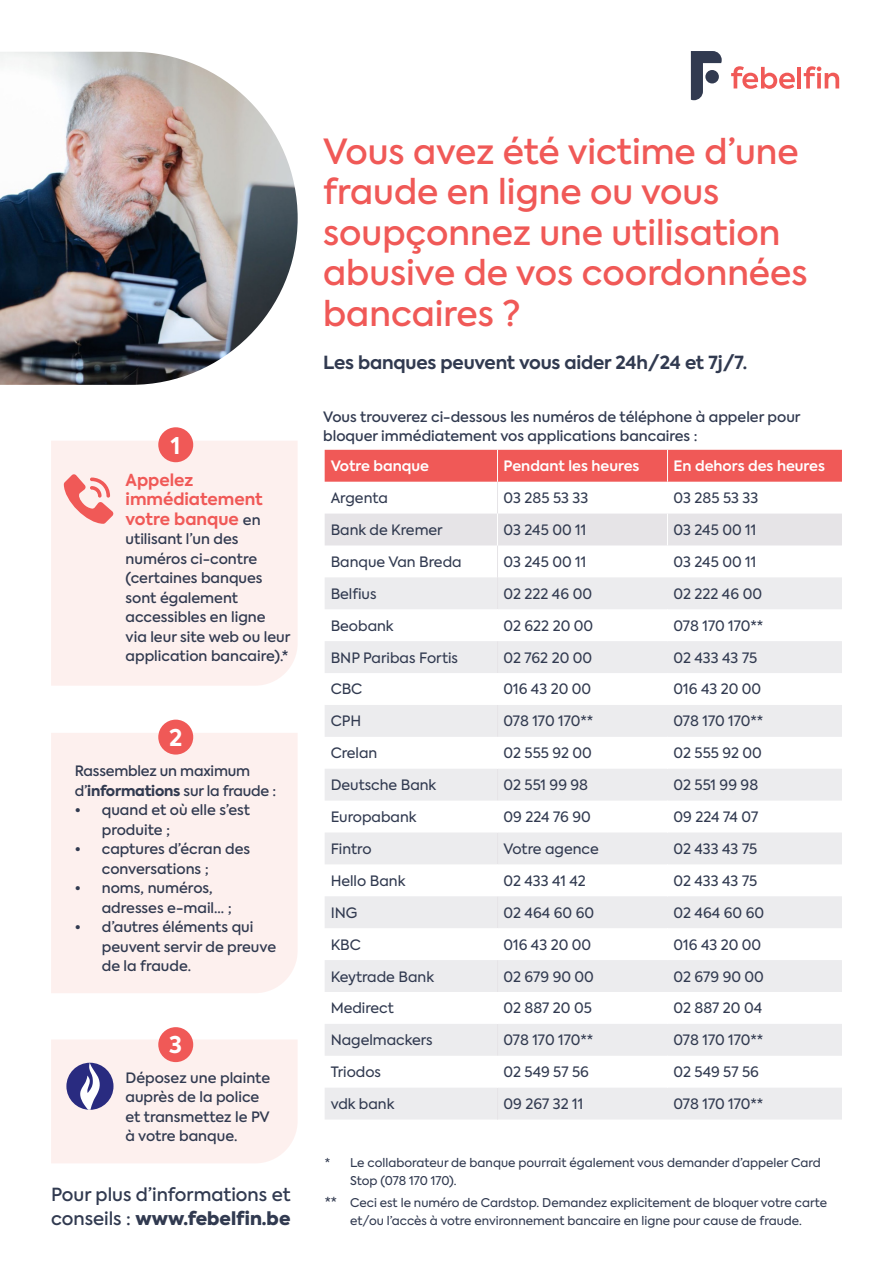
<style>
.page{position:relative;width:893px;height:1263px;background:#fff}
.page>*{position:absolute;margin:0;border:0;box-sizing:border-box;transform-origin:0 0}
.t1{font:500 34.5px/40.5px "Axiforma";color:#f05957}
.t2{font:700 22.95px "Axiforma";color:#fff}
.t3{font:500 18px/24px "Axiforma";color:#313a50}
.t4{font:700 18px "Axiforma";letter-spacing:-.01em;color:#313a50}
.t5{font:700 16.5px/19.5px "Axiforma";color:#f05957}
.Texte_Table{font:14.25px "Axiforma";color:#313a50}
.t6{font:500 14.25px/19.5px "Axiforma";color:#313a50}
.t7{font:600 14.25px "Axiforma";color:#fff}
.t8{font:12px/18px "Axiforma";color:#313a50}
.s1{font-weight:500;font-size:14.25px;color:#313a50}
.s2{font-weight:800}
.s3{font-weight:900}
.s4{font-size:13.5px}
</style>
<div class="page">
<div style="left:325px;top:450px;width:517px;height:32px;background:#f05957"></div>
<div style="left:325px;top:514px;width:517px;height:31px;background:#e6e4e7"></div>
<svg style="left:325px;top:577px;width:517px;height:542px;fill:#ececee"></svg>
<hr style="left:497px;top:482px;width:1px;height:32px;background:#e6e4e7">
<hr style="left:497px;top:545px;width:1px;height:32px;background:#e6e4e7">
<hr style="left:497px;top:577px;width:1px;height:32px;background:#e6e4e7">
<hr style="left:497px;top:641px;width:1px;height:32px;background:#e6e4e7">
<hr style="left:497px;top:705px;width:1px;height:32px;background:#e6e4e7">
<hr style="left:497px;top:769px;width:1px;height:32px;background:#e6e4e7">
<hr style="left:497px;top:832px;width:1px;height:32px;background:#e6e4e7">
<hr style="left:497px;top:896px;width:1px;height:32px;background:#e6e4e7">
<hr style="left:497px;top:960px;width:1px;height:32px;background:#e6e4e7">
<hr style="left:497px;top:1024px;width:1px;height:32px;background:#e6e4e7">
<hr style="left:497px;top:1088px;width:1px;height:31px;background:#e6e4e7">
<hr style="left:497px;top:450px;width:1px;height:32px;background:#fff">
<hr style="left:667px;top:450px;width:1px;height:32px;background:#fff">
<hr style="left:497px;top:514px;width:1px;height:31px;background:#fff">
<hr style="left:667px;top:514px;width:1px;height:31px;background:#fff">
<hr style="left:497px;top:609px;width:1px;height:32px;background:#fff">
<hr style="left:667px;top:609px;width:1px;height:32px;background:#fff">
<hr style="left:497px;top:673px;width:1px;height:32px;background:#fff">
<hr style="left:667px;top:673px;width:1px;height:32px;background:#fff">
<hr style="left:497px;top:737px;width:1px;height:32px;background:#fff">
<hr style="left:667px;top:737px;width:1px;height:32px;background:#fff">
<hr style="left:497px;top:801px;width:1px;height:31px;background:#fff">
<hr style="left:667px;top:801px;width:1px;height:31px;background:#fff">
<hr style="left:497px;top:864px;width:1px;height:32px;background:#fff">
<hr style="left:667px;top:864px;width:1px;height:32px;background:#fff">
<hr style="left:497px;top:928px;width:1px;height:32px;background:#fff">
<hr style="left:667px;top:928px;width:1px;height:32px;background:#fff">
<hr style="left:497px;top:992px;width:1px;height:32px;background:#fff">
<hr style="left:667px;top:992px;width:1px;height:32px;background:#fff">
<hr style="left:497px;top:1056px;width:1px;height:32px;background:#fff">
<hr style="left:667px;top:1056px;width:1px;height:32px;background:#fff">
<svg style="left:691px;top:51px;width:31px;height:49px"></svg>
<div style="left:705px;top:70px;width:14px;height:13px;background:#313a50;border-radius:50%"></div>
<svg style="left:731px;top:66px;width:64px;height:23px"></svg>
<hr style="left:797px;top:67px;width:4px;height:21px;background:#f05957">
<svg style="left:804px;top:66px;width:35px;height:22px"></svg>
<img style="left:0;top:52px;width:298px;height:333px">
<div style="left:51px;top:441px;width:247px;height:245px;background:#fdf0ee"></div>
<div style="left:158px;top:427px;width:35px;height:35px;background:#f05957;border-radius:50%"></div>
<div style="left:51px;top:733px;width:247px;height:260px;background:#fdf0ee"></div>
<div style="left:158px;top:720px;width:35px;height:34px;background:#f05957;border-radius:50%"></div>
<div style="left:158px;top:1027px;width:35px;height:35px;background:#f05957;border-radius:50%"></div>
<svg style="left:64px;top:474px;width:49px;height:50px;background:#f7aeac"></svg>
<svg style="left:51px;top:1039px;width:247px;height:124px;background:#f3e4e6"></svg>
<p class="t2" style="left:171px;top:430px;width:11px">1</p>
<p class="t5" style="left:126px;top:470px;width:139px">Appelez immédiatement votre banque <span class="s1">en</span></p>
<p class="t6" style="left:126px;top:530px;width:166px">utilisant l’un des numéros ci-contre (certaines banques sont également accessibles en ligne<br>via leur site web ou leur application bancaire).*</p>
<p class="t2" style="left:169px;top:722px;width:15px">2</p>
<p class="t6" style="left:75px;top:762px;width:203px">Rassemblez un maximum d’<span class="s2">informations</span> sur la fraude :</p>
<p class="t6" style="left:102px;top:801px;width:150px;text-indent:-27px">• quand et où elle s’est produite ;</p>
<p class="t6" style="left:102px;top:840px;width:150px;text-indent:-27px">• captures d’écran des conversations ;</p>
<p class="t6" style="left:102px;top:879px;width:132px;text-indent:-27px">• noms, numéros, adresses e-mail... ;</p>
<p class="t6" style="left:102px;top:918px;width:176px;text-indent:-27px">• d’autres éléments qui peuvent servir de preuve de la fraude.</p>
<p class="t2" style="left:169px;top:1029px;width:14px">3</p>
<p class="t6" style="left:126px;top:1068px;width:146px">Déposez une plainte auprès de la police et transmettez le PV à votre banque.</p>
<p class="t3" style="left:51px;top:1183px;width:241px">Pour plus d’informations et conseils : <span class="s3">www.febelfin.be</span></p>
<p class="t1" style="left:323px;top:131px;width:486px">Vous avez été victime d’une fraude en ligne ou vous soupçonnez une utilisation abusive de vos coordonnées bancaires ?</p>
<p class="t4" style="left:323px;top:350px;width:425px">Les banques peuvent vous aider 24h/24 et 7j/7.</p>
<p class="t6" style="left:323px;top:407px;width:479px">Vous trouverez ci-dessous les numéros de téléphone à appeler pour bloquer immédiatement vos applications bancaires :</p>
<p class="t7" style="left:331px;top:456px;width:100px">Votre banque</p>
<p class="t7" style="left:503px;top:456px;width:138px">Pendant les heures</p>
<p class="t7" style="left:673px;top:456px;width:153px">En dehors des heures</p>
<p class="Texte_Table" style="left:331px;top:489px;width:59px">Argenta</p>
<p class="Texte_Table" style="left:503px;top:489px;width:86px">03 285 53 33</p>
<p class="Texte_Table" style="left:673px;top:489px;width:86px">03 285 53 33</p>
<p class="Texte_Table" style="left:331px;top:521px;width:114px">Bank de Kremer</p>
<p class="Texte_Table" style="left:503px;top:521px;width:84px">03 245 00 11</p>
<p class="Texte_Table" style="left:673px;top:521px;width:84px">03 245 00 11</p>
<p class="Texte_Table" style="left:331px;top:552px;width:132px">Banque Van Breda</p>
<p class="Texte_Table" style="left:503px;top:552px;width:84px">03 245 00 11</p>
<p class="Texte_Table" style="left:673px;top:552px;width:84px">03 245 00 11</p>
<p class="Texte_Table" style="left:331px;top:584px;width:47px">Belfius</p>
<p class="Texte_Table" style="left:503px;top:584px;width:90px">02 222 46 00</p>
<p class="Texte_Table" style="left:673px;top:584px;width:90px">02 222 46 00</p>
<p class="Texte_Table" style="left:331px;top:616px;width:65px">Beobank</p>
<p class="Texte_Table" style="left:503px;top:616px;width:91px">02 622 20 00</p>
<p class="Texte_Table" style="left:673px;top:616px;width:91px">078 170 170**</p>
<p class="Texte_Table" style="left:331px;top:648px;width:129px">BNP Paribas Fortis</p>
<p class="Texte_Table" style="left:503px;top:648px;width:90px">02 762 20 00</p>
<p class="Texte_Table" style="left:673px;top:648px;width:85px">02 433 43 75</p>
<p class="Texte_Table" style="left:331px;top:680px;width:33px">CBC</p>
<p class="Texte_Table" style="left:503px;top:680px;width:89px">016 43 20 00</p>
<p class="Texte_Table" style="left:673px;top:680px;width:89px">016 43 20 00</p>
<p class="Texte_Table" style="left:331px;top:712px;width:32px">CPH</p>
<p class="Texte_Table" style="left:503px;top:712px;width:91px">078 170 170**</p>
<p class="Texte_Table" style="left:673px;top:712px;width:91px">078 170 170**</p>
<p class="Texte_Table" style="left:331px;top:744px;width:48px">Crelan</p>
<p class="Texte_Table" style="left:503px;top:744px;width:90px">02 555 92 00</p>
<p class="Texte_Table" style="left:673px;top:744px;width:90px">02 555 92 00</p>
<p class="Texte_Table" style="left:331px;top:776px;width:107px">Deutsche Bank</p>
<p class="Texte_Table" style="left:503px;top:776px;width:86px">02 551 99 98</p>
<p class="Texte_Table" style="left:673px;top:776px;width:86px">02 551 99 98</p>
<p class="Texte_Table" style="left:331px;top:808px;width:88px">Europabank</p>
<p class="Texte_Table" style="left:503px;top:808px;width:89px">09 224 76 90</p>
<p class="Texte_Table" style="left:673px;top:808px;width:86px">09 224 74 07</p>
<p class="Texte_Table" style="left:331px;top:840px;width:42px">Fintro</p>
<p class="Texte_Table" style="left:503px;top:840px;width:97px">Votre agence</p>
<p class="Texte_Table" style="left:673px;top:840px;width:85px">02 433 43 75</p>
<p class="Texte_Table" style="left:331px;top:871px;width:76px">Hello Bank</p>
<p class="Texte_Table" style="left:503px;top:871px;width:84px">02 433 41 42</p>
<p class="Texte_Table" style="left:673px;top:871px;width:85px">02 433 43 75</p>
<p class="Texte_Table" style="left:331px;top:903px;width:28px">ING</p>
<p class="Texte_Table" style="left:503px;top:903px;width:92px">02 464 60 60</p>
<p class="Texte_Table" style="left:673px;top:903px;width:92px">02 464 60 60</p>
<p class="Texte_Table" style="left:331px;top:935px;width:32px">KBC</p>
<p class="Texte_Table" style="left:503px;top:935px;width:89px">016 43 20 00</p>
<p class="Texte_Table" style="left:673px;top:935px;width:89px">016 43 20 00</p>
<p class="Texte_Table" style="left:331px;top:967px;width:105px">Keytrade Bank</p>
<p class="Texte_Table" style="left:503px;top:967px;width:92px">02 679 90 00</p>
<p class="Texte_Table" style="left:673px;top:967px;width:92px">02 679 90 00</p>
<p class="Texte_Table" style="left:331px;top:999px;width:65px">Medirect</p>
<p class="Texte_Table" style="left:503px;top:999px;width:90px">02 887 20 05</p>
<p class="Texte_Table" style="left:673px;top:999px;width:90px">02 887 20 04</p>
<p class="Texte_Table" style="left:331px;top:1031px;width:104px">Nagelmackers</p>
<p class="Texte_Table" style="left:503px;top:1031px;width:91px">078 170 170**</p>
<p class="Texte_Table" style="left:673px;top:1031px;width:91px">078 170 170**</p>
<p class="Texte_Table" style="left:331px;top:1063px;width:52px">Triodos</p>
<p class="Texte_Table" style="left:503px;top:1063px;width:87px">02 549 57 56</p>
<p class="Texte_Table" style="left:673px;top:1063px;width:87px">02 549 57 56</p>
<p class="Texte_Table" style="left:331px;top:1095px;width:65px">vdk bank</p>
<p class="Texte_Table" style="left:503px;top:1095px;width:81px">09 267 32 11</p>
<p class="Texte_Table" style="left:673px;top:1095px;width:91px">078 170 170**</p>
<p class="t8" style="left:350px;top:1154px;width:472px;text-indent:-26px">* Le collaborateur de banque pourrait également vous demander d’appeler Card<br>Stop (078 170 170).</p>
<p class="t8" style="left:325px;top:1194px;width:504px;text-align:center"><span class="s4">**</span> Ceci est le numéro de Cardstop. Demandez explicitement de bloquer votre carte et/ou l’accès à votre environnement bancaire en ligne pour cause de fraude.</p>
</div>
